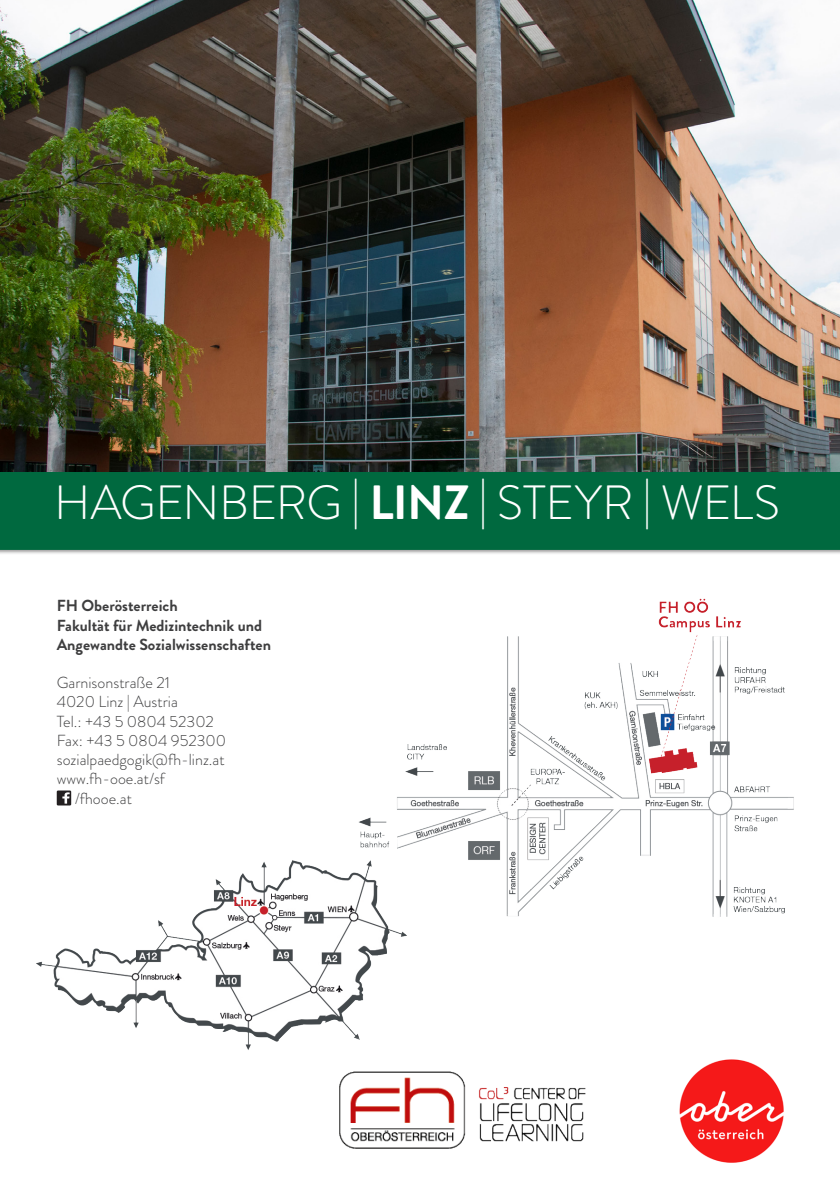
<style>
.page{position:relative;width:840px;height:1191px;background:#fff}
.page>*{position:absolute;margin:0;border:0;box-sizing:border-box;transform-origin:0 0}
.t1{font:300 48px "Brandon Grotesque";letter-spacing:-.005em;color:#fff}
.t2{font:300 16px "Brandon Grotesque";color:#3e3e3f}
.t3{font:700 16px "Brandon Grotesque";color:#3e3e3f}
.s1{font-weight:700}
</style>
<div class="page">
<div style="left:0;top:453px;width:839px;height:101px;background:#231f20;opacity:.45"></div>
<div style="left:0;top:472px;width:839px;height:78px;background:#00693f"></div>
<img style="left:36px;top:598px;width:758px;height:452px">
<div style="left:57px;top:790px;width:14px;height:15px;background:#231f20"></div>
<svg style="left:62px;top:792px;width:8px;height:11px"></svg>
<img style="left:645px;top:1049px;width:149px;height:114px">
<img style="left:0;top:0;width:839px;height:472px">
<img style="left:339px;top:1071px;width:246px;height:77px">
<p class="t1" style="left:54px;top:470px;width:726px">HAGENBERG | <span class="s1">LINZ</span> | STEYR | WELS</p>
<p class="t3" style="left:57px;top:595px;width:122px">FH Oberösterreich</p>
<p class="t3" style="left:57px;top:614px;width:207px">Fakultät für Medizintechnik und</p>
<p class="t3" style="left:57px;top:633px;width:216px">Angewandte Sozialwissenschaften</p>
<p class="t2" style="left:57px;top:672px;width:115px">Garnisonstraße 21</p>
<p class="t2" style="left:57px;top:691px;width:123px">4020 Linz | Austria</p>
<p class="t2" style="left:57px;top:710px;width:159px">Tel.: +43 5 0804 52302</p>
<p class="t2" style="left:57px;top:729px;width:171px">Fax: +43 5 0804 952300</p>
<p class="t2" style="left:57px;top:748px;width:169px">sozialpaedgogik@fh-linz.at</p>
<p class="t2" style="left:57px;top:768px;width:110px">www.fh-ooe.at/sf</p>
<p class="t2" style="left:75px;top:787px;width:59px">/fhooe.at</p>
</div>
